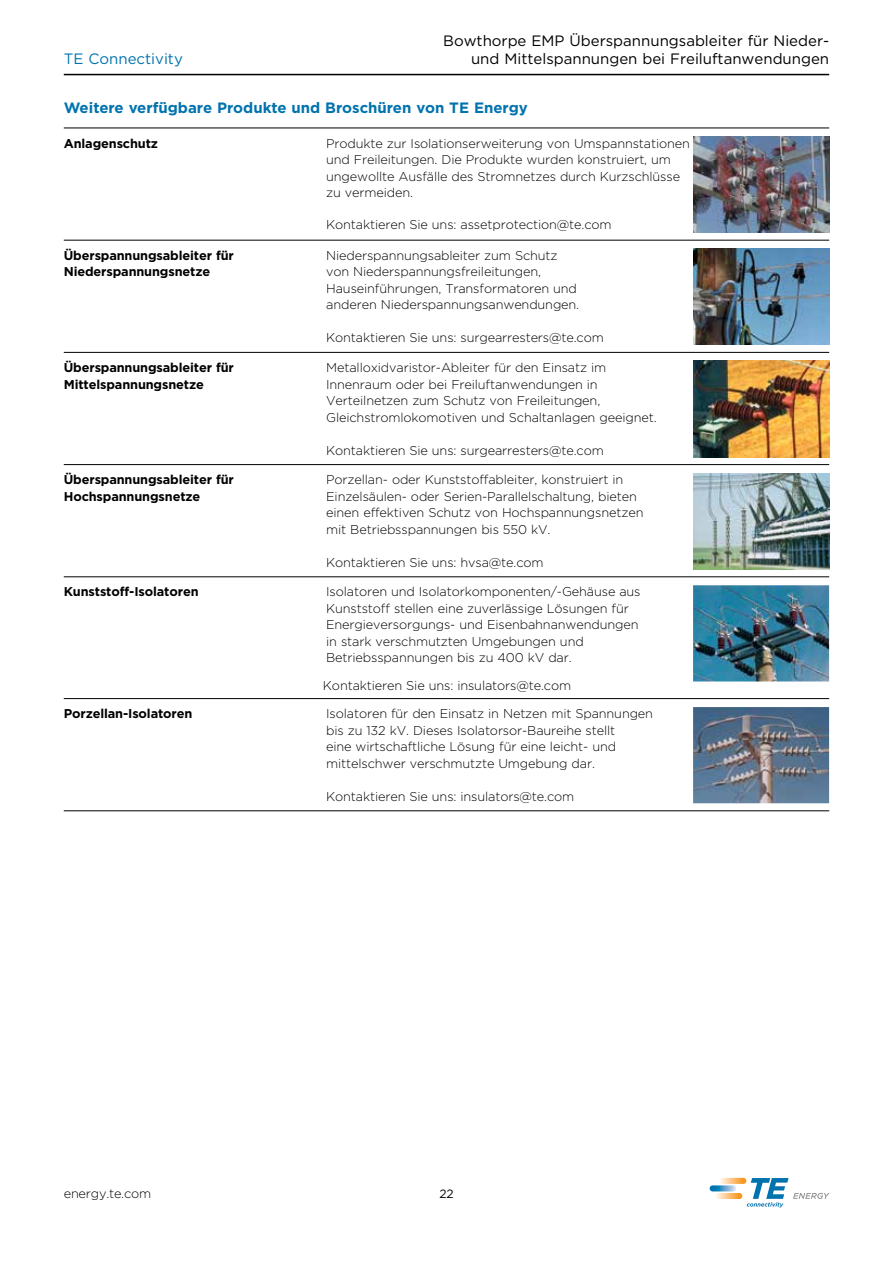
<style>
.page{position:relative;width:893px;height:1263px;background:#fff}
.page>*{position:absolute;margin:0;border:0;box-sizing:border-box;transform-origin:0 0}
.t1{font:15px/18px "Gotham";color:#000;text-align:right}
.t2{font:700 15px "Gotham";color:#0073ae}
.t3{font:15px "Gotham";color:#0073ae}
.t4{font:300 12.75px/16.5px "Gotham";letter-spacing:-.01em;color:#000}
.t5{font:700 12.75px/16.5px "Gotham";letter-spacing:-.01em;color:#000}
.t6{font:12px "Gotham";color:#000}
</style>
<div class="page">
<svg style="left:720px;top:1178px;width:26px;height:6px"></svg>
<svg style="left:716px;top:1193px;width:26px;height:6px"></svg>
<svg style="left:710px;top:1185px;width:26px;height:6px"></svg>
<svg style="left:747px;top:1178px;width:83px;height:29px"></svg>
<hr style="left:64px;top:74px;width:765px;height:1px;background:#000">
<hr style="left:64px;top:128px;width:765px;height:1px;background:#000">
<hr style="left:64px;top:240px;width:765px;height:1px;background:#000">
<hr style="left:64px;top:352px;width:765px;height:1px;background:#000">
<hr style="left:64px;top:464px;width:765px;height:1px;background:#000">
<hr style="left:64px;top:576px;width:765px;height:1px;background:#000">
<hr style="left:64px;top:698px;width:765px;height:1px;background:#000">
<hr style="left:64px;top:810px;width:765px;height:1px;background:#000">
<img style="left:693px;top:136px;width:136px;height:97px">
<img style="left:693px;top:249px;width:136px;height:96px">
<img style="left:693px;top:361px;width:136px;height:96px">
<img style="left:693px;top:473px;width:136px;height:96px">
<img style="left:693px;top:585px;width:136px;height:96px">
<img style="left:693px;top:707px;width:136px;height:96px">
<p class="t3" style="left:64px;top:49px;width:121px">TE Connectivity</p>
<p class="t1" style="left:443px;top:31px;width:387px">Bowthorpe EMP Überspannungsableiter für Nieder&shy;und Mittelspannungen bei Freiluftanwendungen</p>
<p class="t2" style="left:64px;top:97px;width:466px">Weitere verfügbare Produkte und Broschüren von TE Energy</p>
<p class="t5" style="left:64px;top:135px;width:96px">Anlagenschutz</p>
<p class="t4" style="left:326px;top:135px;width:365px">Produkte zur Isolationserweiterung von Umspannstationen und Freileitungen. Die Produkte wurden konstruiert, um ungewollte Ausfälle des Stromnetzes durch Kurzschlüsse zu vermeiden.</p>
<p class="t4" style="left:326px;top:216px;width:287px">Kontaktieren Sie uns: assetprotection@te.com</p>
<p class="t5" style="left:64px;top:247px;width:172px">Überspannungsableiter für<br>Niederspannungsnetze</p>
<p class="t4" style="left:326px;top:247px;width:254px">Niederspannungsableiter zum Schutz von Niederspannungsfreileitungen, Hauseinführungen, Transformatoren und anderen Niederspannungsanwendungen.</p>
<p class="t4" style="left:326px;top:329px;width:279px">Kontaktieren Sie uns: surgearresters@te.com</p>
<p class="t5" style="left:64px;top:359px;width:172px">Überspannungsableiter für<br>Mittelspannungsnetze</p>
<p class="t4" style="left:326px;top:359px;width:332px">Metalloxidvaristor-Ableiter für den Einsatz im Innenraum oder bei Freiluftanwendungen in Verteilnetzen zum Schutz von Freileitungen, Gleichstromlokomotiven und Schaltanlagen geeignet.</p>
<p class="t4" style="left:326px;top:441px;width:279px">Kontaktieren Sie uns: surgearresters@te.com</p>
<p class="t5" style="left:64px;top:471px;width:172px">Überspannungsableiter für<br>Hochspannungsnetze</p>
<p class="t4" style="left:326px;top:471px;width:319px">Porzellan- oder Kunststoffableiter, konstruiert in Einzelsäulen- oder Serien-Parallelschaltung, bieten einen effektiven Schutz von Hochspannungsnetzen mit Betriebsspannungen bis 550 kV.</p>
<p class="t4" style="left:326px;top:554px;width:219px">Kontaktieren Sie uns: hvsa@te.com</p>
<p class="t5" style="left:64px;top:584px;width:136px">Kunststoff-Isolatoren</p>
<p class="t4" style="left:326px;top:583px;width:316px">Isolatoren und Isolatorkomponenten/-Gehäuse aus Kunststoff stellen eine zuverlässige Lösungen für Energieversorgungs- und Eisenbahnanwendungen in stark verschmutzten Umgebungen und Betriebsspannungen bis zu 400 kV dar.</p>
<p class="t4" style="left:323px;top:676px;width:250px">Kontaktieren Sie uns: insulators@te.com</p>
<p class="t5" style="left:64px;top:705px;width:130px">Porzellan-Isolatoren</p>
<p class="t4" style="left:326px;top:705px;width:328px">Isolatoren für den Einsatz in Netzen mit Spannungen bis zu 132 kV. Dieses Isolatorsor-Baureihe stellt<br>eine wirtschaftliche Lösung für eine leicht- und mittelschwer verschmutzte Umgebung dar.</p>
<p class="t4" style="left:326px;top:788px;width:250px">Kontaktieren Sie uns: insulators@te.com</p>
<p class="t4" style="left:64px;top:1185px;width:89px">energy.te.com</p>
<p class="t6" style="left:439px;top:1186px;width:16px">22</p>
</div>
